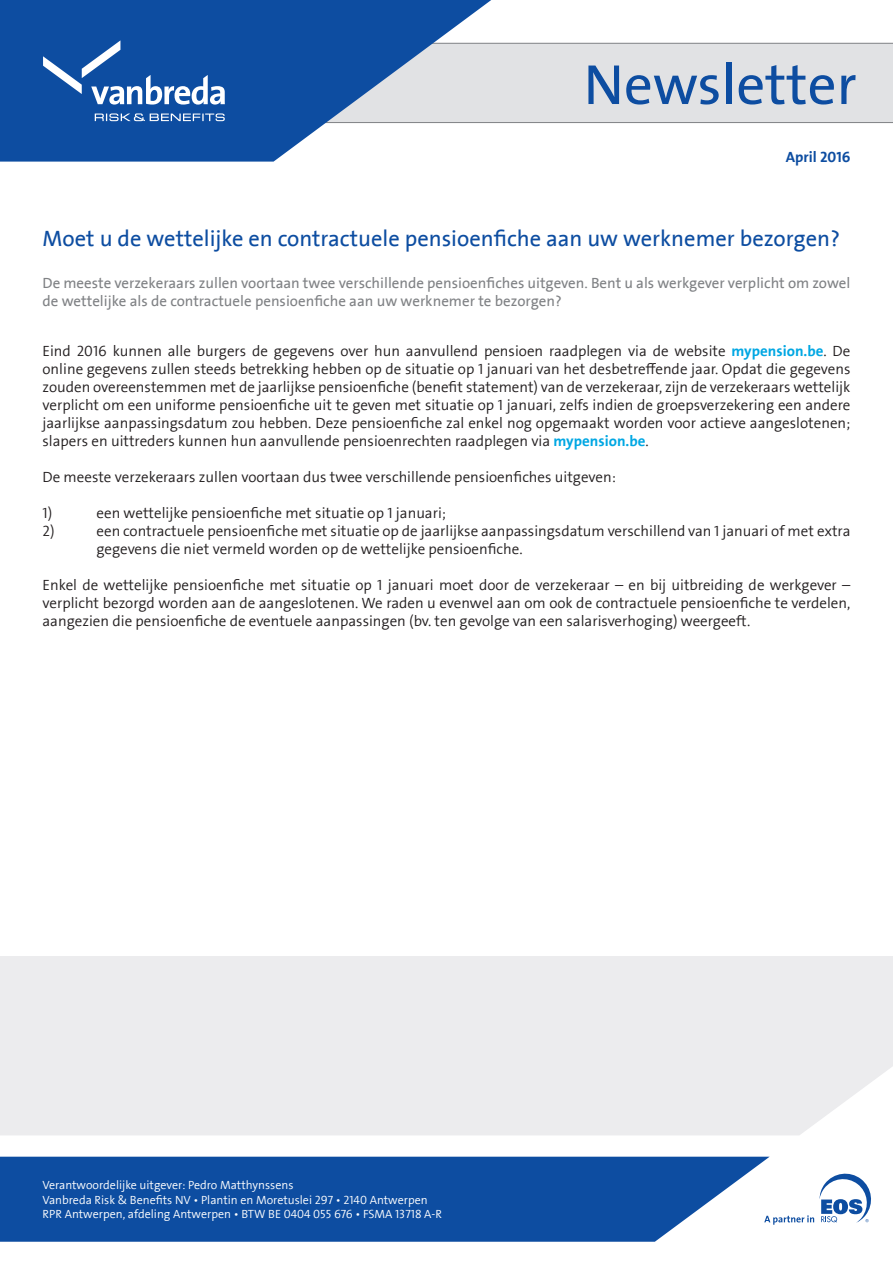
<style>
.page{position:relative;width:893px;height:1263px;background:#fff}
.page>*{position:absolute;margin:0;border:0;box-sizing:border-box;transform-origin:0 0}
.t1{font:57px "The Sans LF";color:#0d4da1}
.hoofdtitel_artikel{font:22.5px "The Sans LF";color:#0d4da1}
.paragraaf_antwoord_Q{font:300 15px/18px "The Sans LF Semi";color:#231f20;text-align:justify}
.inleiding_artikel{font:15px/18px "The Sans LF";color:#808285}
.t2{font:15px "The Sans LF Bold";color:#0d4da1}
.t3{font:300 12px "The Sans LF Semi";color:#fff}
.s1{font-family:"The Sans LF Bold";font-weight:400;color:#00a7e3}
</style>
<div class="page">
<div style="left:491px;top:43px;width:402px;height:80px;background:#e1e2e4"></div>
<svg style="left:0;top:0;width:491px;height:162px;background:#4978b6"></svg>
<svg style="left:43px;top:40px;width:182px;height:65px;background:#396eb2"></svg>
<svg style="left:95px;top:113px;width:130px;height:8px"></svg>
<div style="left:0;top:956px;width:893px;height:179px;background:#ececee"></div>
<svg style="left:770px;top:1174px;width:101px;height:51px"></svg>
<svg style="left:0;top:1157px;width:770px;height:85px;background:#1f5aa8"></svg>
<p class="t1" style="left:584px;top:55px;width:275px">Newsletter</p>
<p class="t2" style="left:786px;top:149px;width:66px">April 2016</p>
<p class="hoofdtitel_artikel" style="left:43px;top:227px;width:799px">Moet u de wettelijke en contractuele pensioenfiche aan uw werknemer bezorgen?</p>
<p class="inleiding_artikel" style="left:43px;top:274px;width:809px">De meeste verzekeraars zullen voortaan twee verschillende pensioenfiches uitgeven. Bent u als werkgever verplicht om zowel de wettelijke als de contractuele pensioenfiche aan uw werknemer te bezorgen?</p>
<p class="paragraaf_antwoord_Q" style="left:43px;top:342px;width:809px">Eind 2016 kunnen alle burgers de gegevens over hun aanvullend pensioen raadplegen via de website <span class="s1">mypension.be</span>. De online gegevens zullen steeds betrekking hebben op de situatie op 1 januari van het desbetreffende jaar. Opdat die gegevens zouden overeenstemmen met de jaarlijkse pensioenfiche (benefit statement) van de verzekeraar, zijn de verzekeraars wettelijk verplicht om een uniforme pensioenfiche uit te geven met situatie op 1 januari, zelfs indien de groepsverzekering een andere jaarlijkse aanpassingsdatum zou hebben. Deze pensioenfiche zal enkel nog opgemaakt worden voor actieve aangeslotenen; slapers en uittreders kunnen hun aanvullende pensioenrechten raadplegen via <span class="s1">mypension.be</span>.</p>
<p class="paragraaf_antwoord_Q" style="left:43px;top:468px;width:575px">De meeste verzekeraars zullen voortaan dus twee verschillende pensioenfiches uitgeven:</p>
<p class="paragraaf_antwoord_Q" style="left:43px;top:504px;width:11px">1)</p>
<p class="paragraaf_antwoord_Q" style="left:97px;top:504px;width:351px">een wettelijke pensioenfiche met situatie op 1 januari;</p>
<p class="paragraaf_antwoord_Q" style="left:43px;top:522px;width:14px">2)</p>
<p class="paragraaf_antwoord_Q" style="left:97px;top:522px;width:755px">een contractuele pensioenfiche met situatie op de jaarlijkse aanpassingsdatum verschillend van 1 januari of met extra</p>
<p class="paragraaf_antwoord_Q" style="left:97px;top:540px;width:428px">gegevens die niet vermeld worden op de wettelijke pensioenfiche.</p>
<p class="paragraaf_antwoord_Q" style="left:43px;top:576px;width:809px">Enkel de wettelijke pensioenfiche met situatie op 1 januari moet door de verzekeraar – en bij uitbreiding de werkgever – verplicht bezorgd worden aan de aangeslotenen. We raden u evenwel aan om ook de contractuele pensioenfiche te verdelen, aangezien die pensioenfiche de eventuele aanpassingen (bv. ten gevolge van een salarisverhoging) weergeeft.</p>
<p class="t3" style="left:43px;top:1179px;width:253px">Verantwoordelijke uitgever: Pedro Matthynssens</p>
<p class="t3" style="left:43px;top:1193px;width:387px">Vanbreda Risk &amp; Benefits NV • Plantin en Moretuslei 297 • 2140 Antwerpen</p>
<p class="t3" style="left:43px;top:1208px;width:401px">RPR Antwerpen, afdeling Antwerpen • BTW BE 0404 055 676 • FSMA 13718 A-R</p>
</div>
